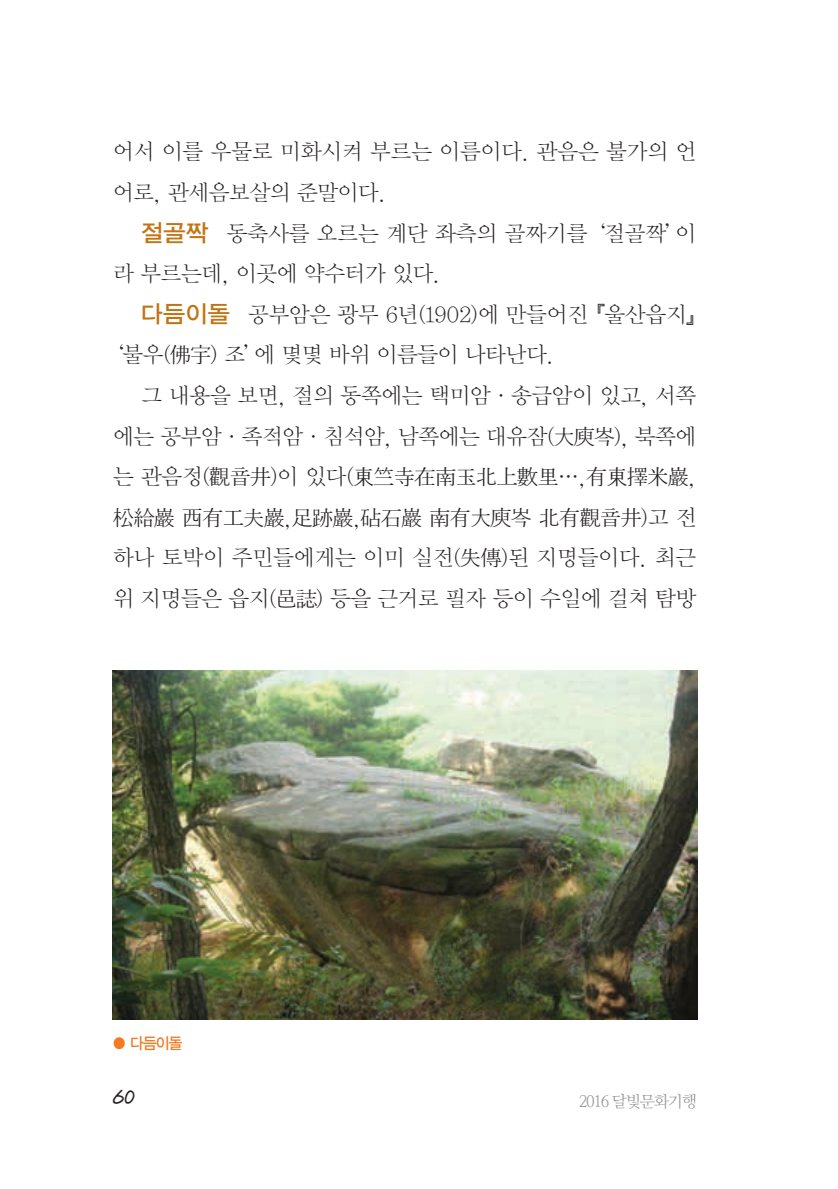
<style>
.page{position:relative;width:838px;height:1189px;background:#fff}
.page>*{position:absolute;margin:0;border:0;box-sizing:border-box;transform-origin:0 0}
.t1{font:24px "DXCLS Std M";color:#231f20}
.t2{font:22px/40.6px "Y Mj O11";letter-spacing:-.07em;color:#231f20}
.t3{font:16px "Nanum Myeongjo";letter-spacing:-.075em;color:#939598}
.t4{font:16px "YDVYGO13";color:#f47921;scale:.93 1}
.s1{font-family:"YDVYGO13";font-size:24px;color:#c27414}
</style>
<div class="page">
<img style="left:112px;top:671px;width:584px;height:349px">
<p class="t2" style="left:112px;top:132px;width:585px">어서 이를 우물로 미화시켜 부르는 이름이다. 관음은 불가의 언 어로, 관세음보살의 준말이다.</p>
<p class="t2" style="left:112px;top:213px;width:585px;text-indent:28px"><span class="s1">절골짝</span> 동축사를 오르는 계단 좌측의 골짜기를 ‘절골짝’이 라 부르는데, 이곳에 약수터가 있다.</p>
<p class="t2" style="left:101px;top:294px;width:607px;text-indent:39px"><span class="s1">다듬이돌</span> 공부암은 광무 6년(1902)에 만들어진 『울산읍지』‘불우(佛宇) 조’에 몇몇 바위 이름들이 나타난다.</p>
<p class="t2" style="left:112px;top:375px;width:586px;text-align:justify;text-indent:28px">그 내용을 보면, 절의 동쪽에는 택미암·송급암이 있고, 서쪽 에는 공부암·족적암·침석암, 남쪽에는 대유잠(大庾岑), 북쪽에 는 관음정(觀音井)이 있다(東竺寺在南玉北上數里…,有東擇米巖,松給巖 西有工夫巖,足跡巖,砧石巖 南有大庾岑 北有觀音井)고 전 하나 토박이 주민들에게는 이미 실전(失傳)된 지명들이다. 최근 위 지명들은 읍지(邑誌) 등을 근거로 필자 등이 수일에 걸쳐 탐방</p>
<p class="t4" style="left:130px;top:1033px;width:58px">다듬이돌</p>
<p class="t1" style="left:112px;top:1083px;width:25px">60</p>
<p class="t3" style="left:578px;top:1092px;width:120px">2016 달빛문화기행</p>
</div>
